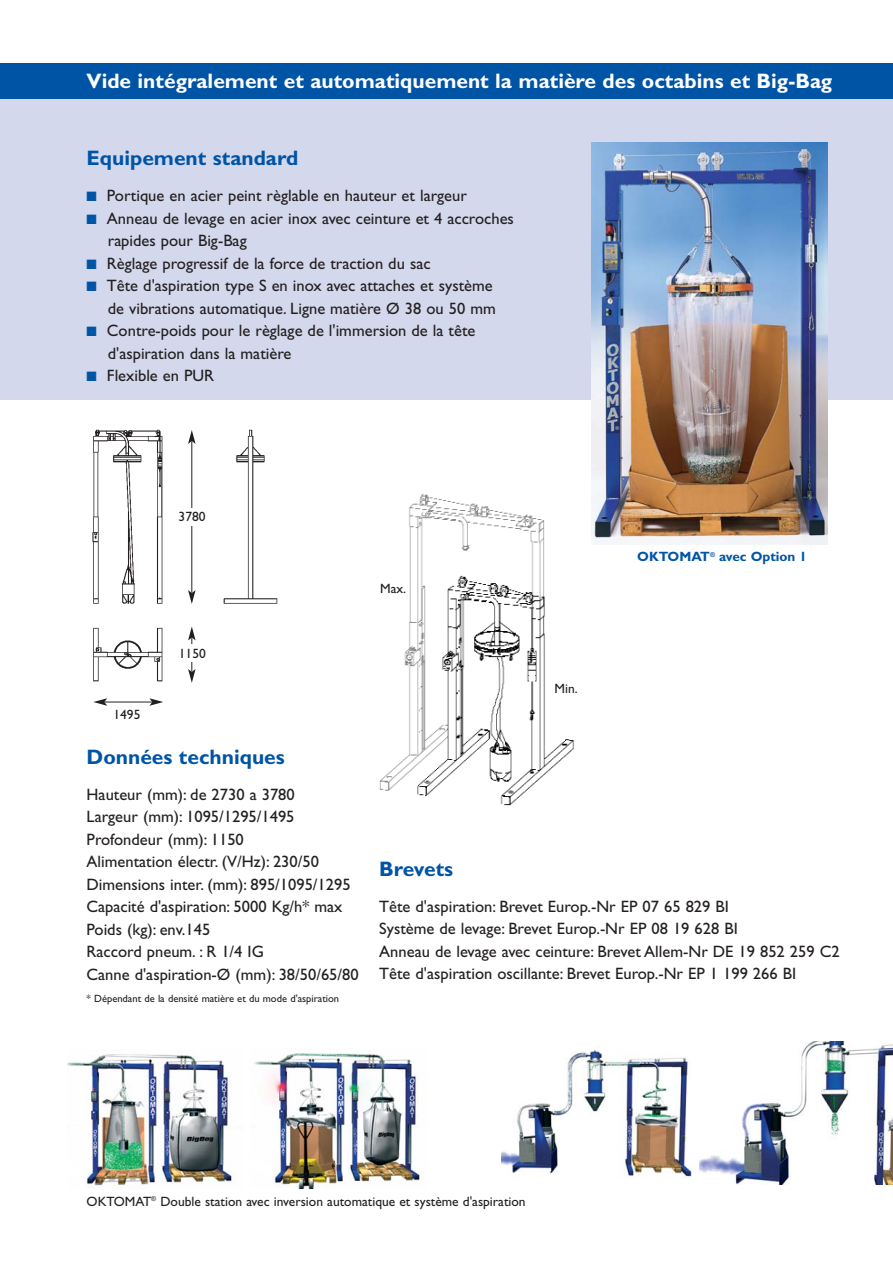
<style>
.page{position:relative;width:893px;height:1263px;background:#fff}
.page>*{position:absolute;margin:0;border:0;box-sizing:border-box;transform-origin:0 0}
.t1{font:700 21px "Gill Sans";color:#fff}
.t2{font:700 21px "Gill Sans";color:#0054a6}
.t3{font:16.5px/22.5px "Gill Sans";color:#231f20}
.t4{font:13.5px "Gill Sans";color:#231f20}
.t5{font:700 13.5px "Gill Sans";color:#0054a6}
.t6{font:10.5px "Gill Sans";color:#231f20}
.s1{color:#0054a6}
</style>
<div class="page">
<div style="left:0;top:95px;width:892px;height:305px;background:#d4d8ed"></div>
<img style="left:501px;top:1050px;width:190px;height:129px">
<img style="left:699px;top:1042px;width:193px;height:143px">
<img style="left:68px;top:1054px;width:165px;height:134px">
<img style="left:254px;top:1053px;width:166px;height:135px">
<div style="left:0;top:64px;width:892px;height:35px;background:#0054a6"></div>
<img style="left:591px;top:142px;width:236px;height:402px">
<img style="left:92px;top:429px;width:186px;height:253px">
<img style="left:379px;top:493px;width:195px;height:313px">
<hr style="left:191px;top:441px;width:1px;height:152px;background:#231f20">
<svg style="left:188px;top:430px;width:7px;height:14px"></svg>
<svg style="left:188px;top:590px;width:7px;height:14px"></svg>
<hr style="left:191px;top:638px;width:1px;height:34px;background:#231f20">
<svg style="left:188px;top:627px;width:7px;height:13px"></svg>
<svg style="left:188px;top:669px;width:7px;height:14px"></svg>
<div style="left:176px;top:508px;width:32px;height:18px;background:#fff"></div>
<div style="left:176px;top:645px;width:32px;height:17px;background:#fff"></div>
<hr style="left:105px;top:702px;width:47px;height:1px;background:#231f20">
<svg style="left:93px;top:698px;width:14px;height:8px"></svg>
<svg style="left:149px;top:698px;width:14px;height:8px"></svg>
<p class="t1" style="left:87px;top:73px;width:747px">Vide intégralement et automatiquement la matière des octabins et Big-Bag</p>
<p class="t2" style="left:87px;top:151px;width:213px">Equipement standard</p>
<p class="t3" style="left:87px;top:186px;width:382px"><span class="s1">■</span> Portique en acier peint règlable en hauteur et largeur</p>
<p class="t3" style="left:108px;top:209px;width:407px;text-indent:-21px"><span class="s1">■</span> Anneau de levage en acier inox avec ceinture et 4 accroches rapides pour Big-Bag</p>
<p class="t3" style="left:87px;top:254px;width:345px"><span class="s1">■</span> Règlage progressif de la force de traction du sac</p>
<p class="t3" style="left:87px;top:276px;width:411px;text-align:right"><span class="s1">■</span> Tête d'aspiration type S en inox avec attaches et système de vibrations automatique. Ligne matière Ø 38 ou 50 mm</p>
<p class="t3" style="left:108px;top:321px;width:369px;text-indent:-21px"><span class="s1">■</span> Contre-poids pour le règlage de l'immersion de la tête d'aspiration dans la matière</p>
<p class="t3" style="left:87px;top:366px;width:129px"><span class="s1">■</span> Flexible en PUR</p>
<p class="t4" style="left:179px;top:512px;width:28px">3780</p>
<p class="t4" style="left:380px;top:584px;width:28px">Max.</p>
<p class="t5" style="left:637px;top:552px;width:171px">OKTOMAT<sup>®</sup> avec Option 1</p>
<p class="t4" style="left:113px;top:710px;width:28px">1495</p>
<p class="t4" style="left:179px;top:649px;width:28px">1150</p>
<p class="t2" style="left:87px;top:749px;width:200px">Données techniques</p>
<p class="t3" style="left:87px;top:785px;width:273px">Hauteur (mm): de 2730 a 3780<br>Largeur (mm): 1095/1295/1495<br>Profondeur (mm): 1150<br>Alimentation électr. (V/Hz): 230/50<br>Dimensions inter. (mm): 895/1095/1295<br>Capacité d'aspiration: 5000 Kg/h* max<br>Poids (kg): env.145<br>Raccord pneum. : R 1/4 IG<br>Canne d'aspiration-Ø (mm): 38/50/65/80</p>
<p class="t6" style="left:87px;top:995px;width:254px">* Dépendant de la densité matière et du mode d'aspiration</p>
<p class="t4" style="left:554px;top:684px;width:25px">Min.</p>
<p class="t2" style="left:379px;top:861px;width:75px">Brevets</p>
<p class="t3" style="left:379px;top:897px;width:462px">Tête d'aspiration: Brevet Europ.-Nr EP 07 65 829 BI<br>Système de levage: Brevet Europ.-Nr EP 08 19 628 BI<br>Anneau de levage avec ceinture: Brevet Allem-Nr DE 19 852 259 C2<br>Tête d'aspiration oscillante: Brevet Europ.-Nr EP 1 199 266 BI</p>
<p class="t4" style="left:87px;top:1196px;width:440px">OKTOMAT<sup>®</sup> Double station avec inversion automatique et système d'aspiration</p>
</div>
